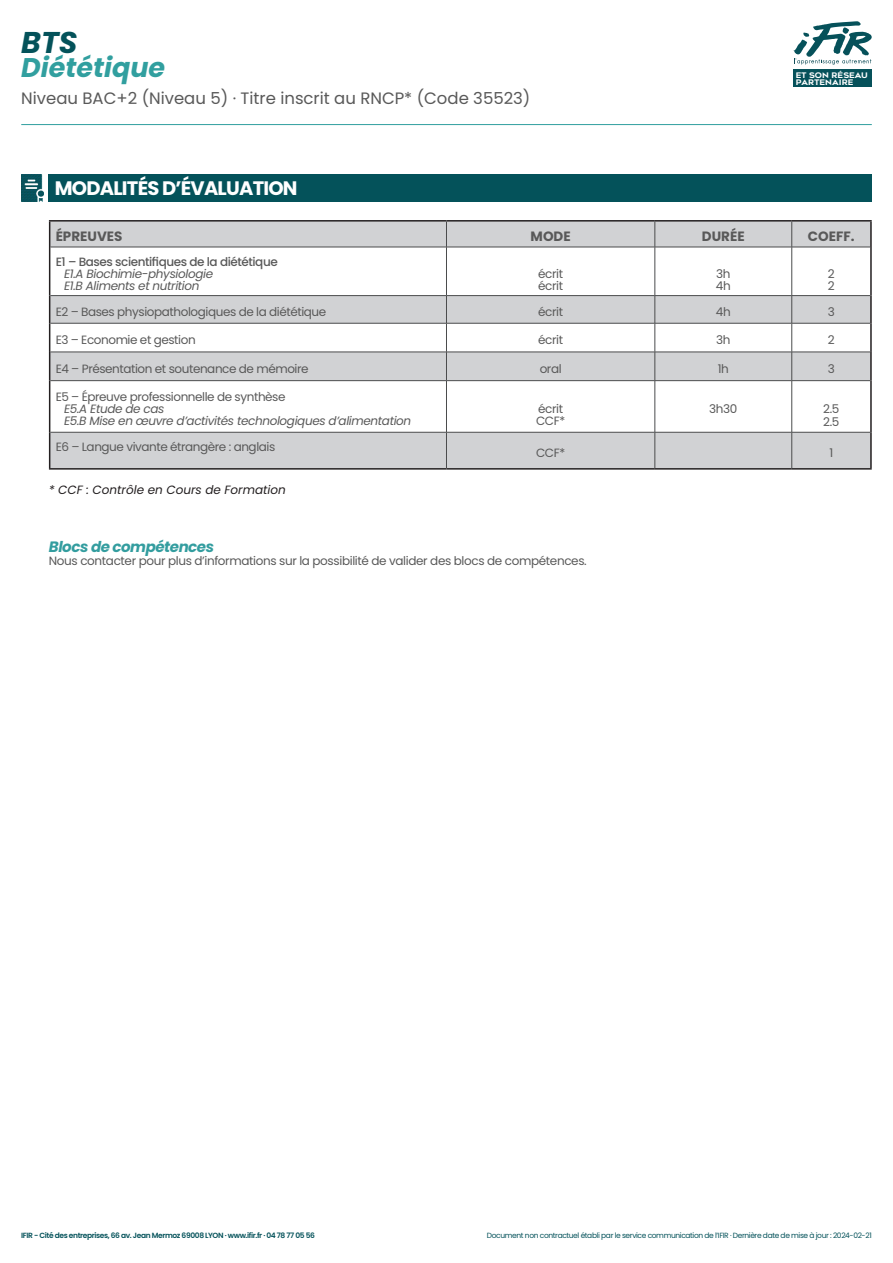
<style>
.page{position:relative;width:893px;height:1263px;background:#fff}
.page>*{position:absolute;margin:0;border:0;box-sizing:border-box;transform-origin:0 0}
.t1{font:italic 700 30px "Poppins";color:#04525a}
.t2{font:italic 700 27px "Poppins";color:#319f9f}
.t3{font:700 19.5px "Poppins";letter-spacing:-.04em;color:#fff}
.t4{font:16.5px "Poppins";color:#595959}
.t5{font:italic 700 15px "Poppins";letter-spacing:-.03em;color:#339d9f}
.t6{font:700 13.5px "Poppins";color:#595959}
.t7{font:12px "Poppins";letter-spacing:-.035em;color:#595959}
.t8{font:italic 12px "Poppins";letter-spacing:-.03em;color:#595959}
.t9{font:500 12px "Poppins";letter-spacing:-.035em;color:#595959}
.t10{font:italic 12px "Poppins";color:#231f20}
.t11{font:7.65px/7.1px "Metrosant";color:#fff}
.t12{font:7.5px "Poppins";letter-spacing:-.05em;color:#04525a}
.t13{font:600 7.5px "Poppins";letter-spacing:-.05em;color:#04525a}
</style>
<div class="page">
<hr style="left:21px;top:124px;width:851px;height:1px;background:#319f9f">
<div style="left:793px;top:70px;width:78px;height:17px;background:#06515a"></div>
<svg style="left:793px;top:21px;width:79px;height:44px"></svg>
<div style="left:48px;top:174px;width:824px;height:28px;background:#04525a"></div>
<img style="left:21px;top:174px;width:22px;height:28px">
<svg style="left:50px;top:222px;width:820px;height:246px"></svg>
<hr style="left:49px;top:220px;width:397px;height:2px;background:#231f20">
<svg style="left:49px;top:222px;width:1px;height:25px"></svg>
<hr style="left:446px;top:220px;width:209px;height:2px;background:#231f20">
<hr style="left:655px;top:220px;width:137px;height:2px;background:#231f20">
<hr style="left:792px;top:220px;width:80px;height:2px;background:#231f20">
<hr style="left:870px;top:222px;width:2px;height:25px;background:#231f20">
<hr style="left:49px;top:247px;width:1px;height:49px;background:#231f20">
<hr style="left:870px;top:247px;width:2px;height:49px;background:#231f20">
<hr style="left:870px;top:296px;width:2px;height:27px;background:#231f20">
<hr style="left:870px;top:323px;width:2px;height:29px;background:#231f20">
<svg style="left:49px;top:296px;width:1px;height:85px"></svg>
<hr style="left:870px;top:352px;width:2px;height:29px;background:#231f20">
<hr style="left:49px;top:381px;width:1px;height:51px;background:#231f20">
<hr style="left:870px;top:381px;width:2px;height:51px;background:#231f20">
<hr style="left:49px;top:432px;width:1px;height:36px;background:#231f20">
<hr style="left:870px;top:432px;width:2px;height:36px;background:#231f20">
<hr style="left:49px;top:468px;width:397px;height:2px;background:#231f20">
<hr style="left:446px;top:468px;width:209px;height:2px;background:#231f20">
<hr style="left:655px;top:468px;width:137px;height:2px;background:#231f20">
<hr style="left:792px;top:468px;width:80px;height:2px;background:#231f20">
<svg style="left:446px;top:222px;width:1px;height:25px"></svg>
<svg style="left:655px;top:222px;width:1px;height:25px"></svg>
<svg style="left:791px;top:222px;width:1px;height:25px"></svg>
<hr style="left:50px;top:247px;width:396px;height:1px;background:#4b4c4d">
<hr style="left:446px;top:247px;width:209px;height:1px;background:#4b4c4d">
<hr style="left:446px;top:247px;width:1px;height:48px;background:#4b4c4d">
<hr style="left:655px;top:247px;width:137px;height:1px;background:#4b4c4d">
<hr style="left:655px;top:247px;width:1px;height:48px;background:#4b4c4d">
<hr style="left:792px;top:247px;width:78px;height:1px;background:#4b4c4d">
<hr style="left:791px;top:247px;width:1px;height:48px;background:#4b4c4d">
<hr style="left:50px;top:295px;width:396px;height:1px;background:#4b4c4d">
<hr style="left:446px;top:295px;width:209px;height:1px;background:#4b4c4d">
<hr style="left:655px;top:295px;width:137px;height:1px;background:#4b4c4d">
<hr style="left:792px;top:295px;width:78px;height:1px;background:#4b4c4d">
<hr style="left:50px;top:323px;width:396px;height:1px;background:#4b4c4d">
<hr style="left:446px;top:323px;width:209px;height:1px;background:#4b4c4d">
<hr style="left:655px;top:323px;width:137px;height:1px;background:#4b4c4d">
<hr style="left:792px;top:323px;width:78px;height:1px;background:#4b4c4d">
<hr style="left:50px;top:352px;width:396px;height:1px;background:#4b4c4d">
<hr style="left:446px;top:352px;width:209px;height:1px;background:#4b4c4d">
<svg style="left:446px;top:296px;width:1px;height:84px"></svg>
<hr style="left:655px;top:352px;width:137px;height:1px;background:#4b4c4d">
<svg style="left:655px;top:296px;width:1px;height:84px"></svg>
<hr style="left:792px;top:352px;width:78px;height:1px;background:#4b4c4d">
<svg style="left:791px;top:296px;width:1px;height:84px"></svg>
<hr style="left:50px;top:380px;width:396px;height:1px;background:#4b4c4d">
<hr style="left:446px;top:380px;width:209px;height:1px;background:#4b4c4d">
<hr style="left:446px;top:381px;width:1px;height:51px;background:#4b4c4d">
<hr style="left:655px;top:380px;width:137px;height:1px;background:#4b4c4d">
<hr style="left:655px;top:381px;width:1px;height:51px;background:#4b4c4d">
<hr style="left:792px;top:380px;width:78px;height:1px;background:#4b4c4d">
<hr style="left:791px;top:381px;width:1px;height:51px;background:#4b4c4d">
<hr style="left:50px;top:432px;width:396px;height:1px;background:#4b4c4d">
<hr style="left:446px;top:432px;width:209px;height:1px;background:#4b4c4d">
<hr style="left:446px;top:432px;width:1px;height:36px;background:#4b4c4d">
<hr style="left:655px;top:432px;width:137px;height:1px;background:#4b4c4d">
<hr style="left:655px;top:432px;width:1px;height:36px;background:#4b4c4d">
<hr style="left:792px;top:432px;width:78px;height:1px;background:#4b4c4d">
<hr style="left:791px;top:432px;width:1px;height:36px;background:#4b4c4d">
<h1 class="t1" style="left:21px;top:25px;width:58px">BTS</h1>
<h2 class="t2" style="left:21px;top:52px;width:145px">Diététique</h2>
<h3 class="t4" style="left:21px;top:88px;width:511px">Niveau BAC+2 (Niveau 5) · Titre inscrit au RNCP* (Code 35523)</h3>
<p class="t3" style="left:55px;top:177px;width:244px">MODALITÉS D’ÉVALUATION</p>
<p class="t11" style="left:796px;top:72px;width:74px">ET SON RÉSEAU<br>PARTENAIRE</p>
<p class="t6" style="left:56px;top:228px;width:68px">ÉPREUVES</p>
<p class="t6" style="left:531px;top:228px;width:42px">MODE</p>
<p class="t6" style="left:702px;top:228px;width:44px">DURÉE</p>
<p class="t6" style="left:808px;top:228px;width:48px">COEFF.</p>
<p class="t9" style="left:56px;top:254px;width:224px">E1 – Bases scientifiques de la diététique</p>
<p class="t8" style="left:64px;top:266px;width:151px">E1.A Biochimie-physiologie</p>
<p class="t8" style="left:64px;top:278px;width:137px">E1.B Aliments et nutrition</p>
<p class="t7" style="left:538px;top:266px;width:26px">écrit</p>
<p class="t7" style="left:538px;top:278px;width:26px">écrit</p>
<p class="t7" style="left:716px;top:266px;width:16px">3h</p>
<p class="t7" style="left:716px;top:278px;width:16px">4h</p>
<p class="t7" style="left:828px;top:266px;width:8px">2</p>
<p class="t7" style="left:828px;top:278px;width:8px">2</p>
<p class="t7" style="left:56px;top:305px;width:272px">E2 – Bases physiopathologiques de la diététique</p>
<p class="t7" style="left:538px;top:305px;width:26px">écrit</p>
<p class="t7" style="left:716px;top:305px;width:16px">4h</p>
<p class="t7" style="left:828px;top:305px;width:9px">3</p>
<p class="t7" style="left:56px;top:333px;width:142px">E3 – Economie et gestion</p>
<p class="t7" style="left:538px;top:333px;width:26px">écrit</p>
<p class="t7" style="left:716px;top:333px;width:16px">3h</p>
<p class="t7" style="left:828px;top:333px;width:8px">2</p>
<p class="t7" style="left:56px;top:361px;width:254px">E4 – Présentation et soutenance de mémoire</p>
<p class="t7" style="left:540px;top:361px;width:23px">oral</p>
<p class="t7" style="left:718px;top:361px;width:13px">1h</p>
<p class="t7" style="left:828px;top:361px;width:9px">3</p>
<p class="t7" style="left:56px;top:390px;width:231px">E5 – Épreuve professionnelle de synthèse</p>
<p class="t8" style="left:64px;top:402px;width:102px">E5.A Etude de cas</p>
<p class="t8" style="left:64px;top:414px;width:349px">E5.B Mise en œuvre d’activités technologiques d’alimentation</p>
<p class="t7" style="left:538px;top:402px;width:26px">écrit</p>
<p class="t7" style="left:536px;top:414px;width:31px">CCF*</p>
<p class="t7" style="left:709px;top:402px;width:30px">3h30</p>
<p class="t7" style="left:823px;top:402px;width:18px">2.5</p>
<p class="t7" style="left:823px;top:415px;width:18px">2.5</p>
<p class="t7" style="left:56px;top:440px;width:221px">E6 – Langue vivante étrangère : anglais</p>
<p class="t7" style="left:536px;top:446px;width:31px">CCF*</p>
<p class="t7" style="left:829px;top:446px;width:5px">1</p>
<p class="t10" style="left:49px;top:483px;width:238px">* CCF : Contrôle en Cours de Formation</p>
<p class="t5" style="left:49px;top:538px;width:167px">Blocs de compétences</p>
<p class="t7" style="left:49px;top:554px;width:539px">Nous contacter pour plus d’informations sur la possibilité de valider des blocs de compétences.</p>
<p class="t13" style="left:21px;top:1231px;width:295px">IFIR - Cité des entreprises, 66 av. Jean Mermoz 69008 LYON · www.ifir.fr · 04 78 77 05 56</p>
<p class="t12" style="left:487px;top:1231px;width:386px">Document non contractuel établi par le service communication de l’IFIR · Dernière date de mise à jour : 2024-02-21</p>
</div>
